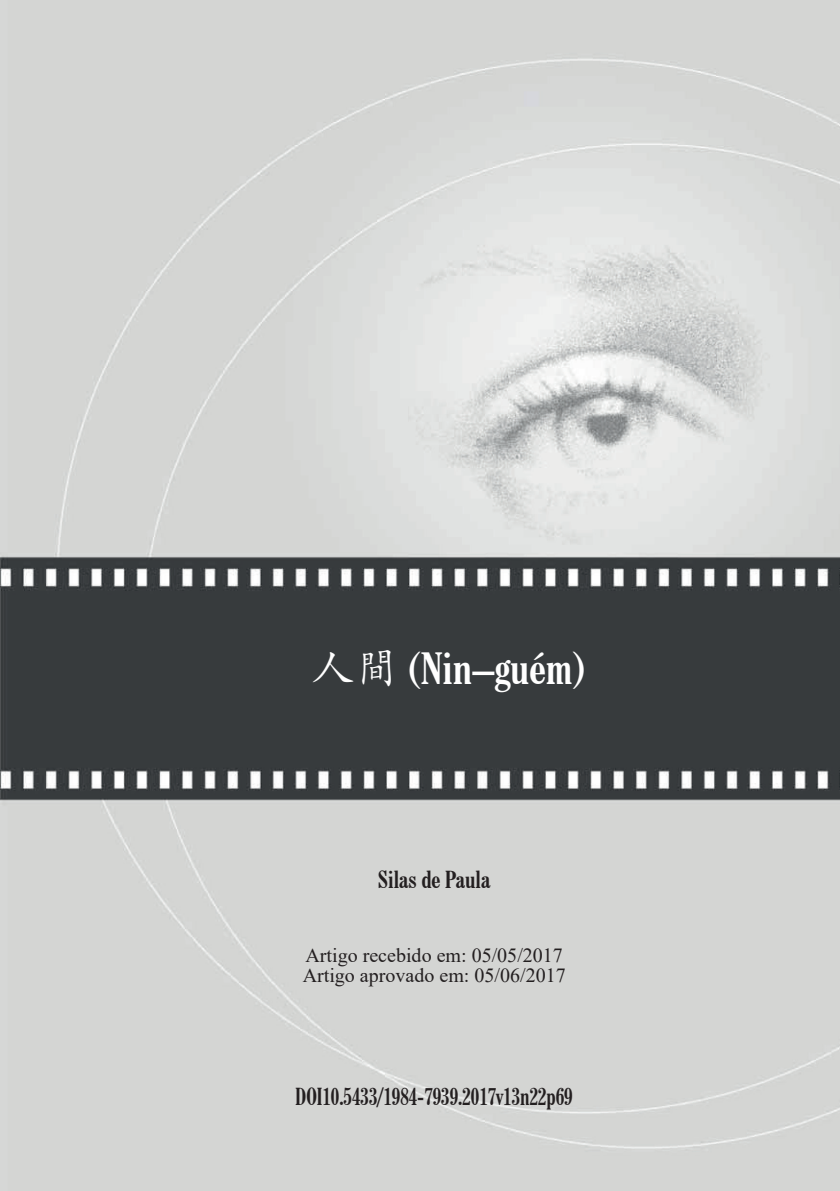
<style>
.page{position:relative;width:840px;height:1191px;background:#fff}
.page>*{position:absolute;margin:0;border:0;box-sizing:border-box;transform-origin:0 0}
.capa{font:700 condensed 44px "Century Schoolbook BT";color:#fff}
.autores_capa{font:700 condensed 24px "Century Schoolbook BT";color:#231f20;scale:.9 1}
.autores_capa-2{font:700 condensed 24px "Century Schoolbook BT";color:#231f20}
.recebido{font:20px "Times New Roman";color:#231f20}
.s1{font-family:"Kai Ti";font-weight:400;font-stretch:normal}
</style>
<div class="page">
<img style="left:0;top:0;width:839px;height:1191px">
<p class="capa" style="left:310px;top:642px;width:276px"><span class="s1">人間</span> (Nin–guém)</p>
<p class="autores_capa-2" style="left:378px;top:865px;width:114px">Silas de Paula</p>
<p class="recebido" style="left:305px;top:941px;width:259px">Artigo recebido em: 05/05/2017</p>
<p class="recebido" style="left:302px;top:961px;width:264px">Artigo aprovado em: 05/06/2017</p>
<p class="autores_capa" style="left:295px;top:1082px;width:309px">DOI10.5433/1984-7939.2017v13n22p69</p>
</div>
